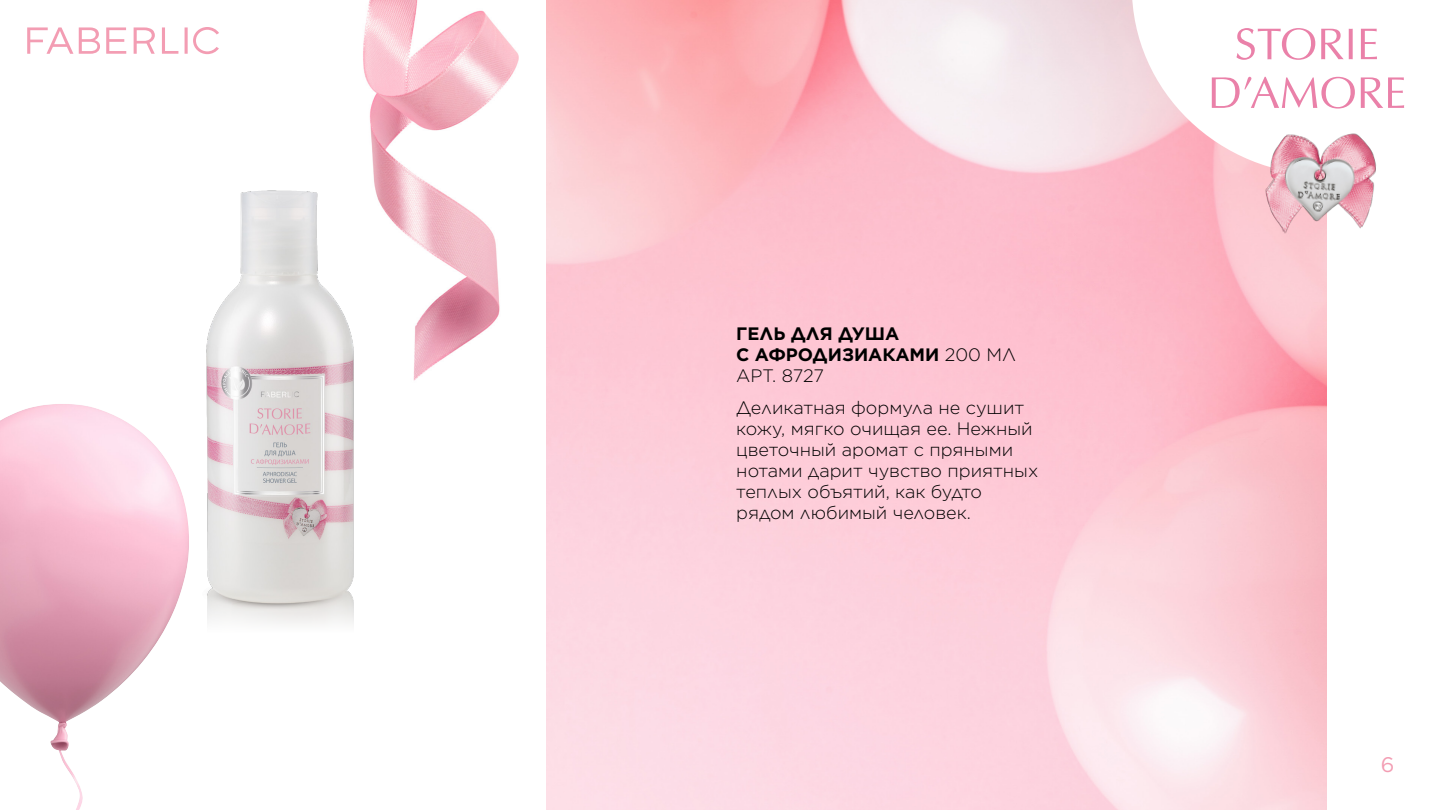
<style>
.page{position:relative;width:1440px;height:810px;background:#fff}
.page>*{position:absolute;margin:0;border:0;box-sizing:border-box;transform-origin:0 0}
.t1{font:21.08px "Gotham";color:#f39db3}
.t2{font:300 18px/21px "Gotham";color:#000}
.t3{font:700 18px/21px "Gotham";color:#000}
.s1{font-weight:300}
</style>
<div class="page">
<img style="left:0;top:404px;width:189px;height:406px">
<img style="left:206px;top:0;width:313px;height:381px">
<img style="left:206px;top:182px;width:163px;height:442px">
<svg style="left:27px;top:27px;width:192px;height:27px"></svg>
<svg style="left:1132px;top:0;width:273px;height:175px"></svg>
<svg style="left:1212px;top:77px;width:192px;height:32px"></svg>
<svg style="left:1236px;top:28px;width:141px;height:32px"></svg>
<img style="left:1254px;top:132px;width:145px;height:105px">
<p class="t3" style="left:736px;top:323px;width:281px">ГЕЛЬ ДЛЯ ДУША<br>С АФРОДИЗИАКАМИ <span class="s1">200 МЛ<br>АРТ. 8727</span></p>
<p class="t2" style="left:736px;top:397px;width:304px">Деликатная формула не сушит кожу, мягко очищая ее. Нежный цветочный аромат с пряными нотами дарит чувство приятных теплых объятий, как будто рядом любимый человек.</p>
<p class="t1" style="left:1381px;top:751px;width:15px">6</p>
</div>
